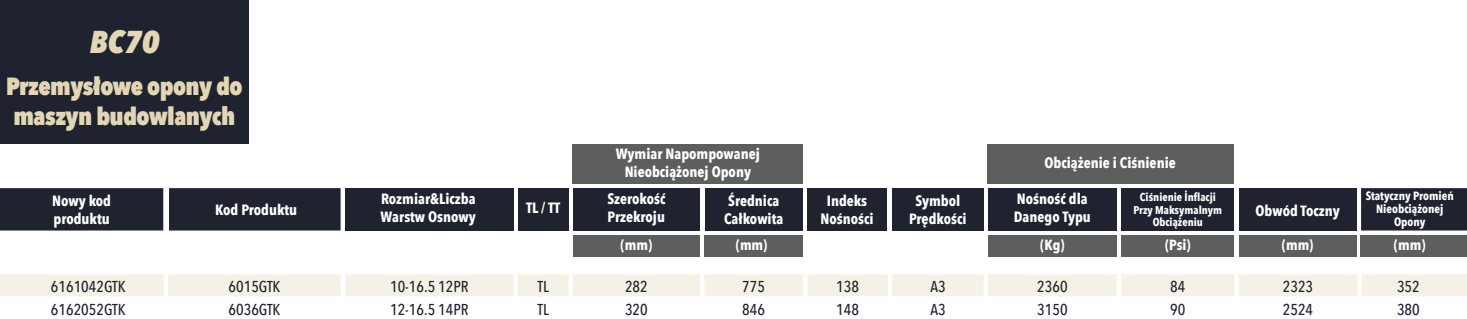
<style>
.page{position:relative;width:1467px;height:319px;background:#fff}
.page>*{position:absolute;margin:0;border:0;box-sizing:border-box;transform-origin:0 0}
.t1{font:italic 800 31.5px "Avenir Next Condensed";color:#e2d6b5}
.t2{font:800 24.75px/29.7px "Avenir Next Condensed";letter-spacing:-.02em;color:#e2d6b5}
.t3{font:500 15.75px "Avenir Next Condensed";color:#1f2330}
.t4{font:700 14.85px/17.8px "Avenir Next Condensed";color:#fff;text-align:center}
.t5{font:700 14.62px "Avenir Next Condensed";color:#fff}
.t6{font:700 11.92px/12.6px "Avenir Next Condensed";color:#fff;text-align:center}
.t7{font:700 11.25px/12.4px "Avenir Next Condensed";color:#fff;text-align:center}
</style>
<div class="page">
<div style="left:0;top:0;width:249px;height:144px;background:#1f2330"></div>
<div style="left:0;top:274px;width:1467px;height:22px;background:#f6f1e6"></div>
<hr style="left:164px;top:274px;width:4px;height:23px;background:#fff">
<hr style="left:341px;top:274px;width:4px;height:23px;background:#fff">
<div style="left:513px;top:274px;width:5px;height:23px;background:#fff"></div>
<div style="left:568px;top:274px;width:5px;height:23px;background:#fff"></div>
<hr style="left:700px;top:274px;width:4px;height:23px;background:#fff">
<div style="left:803px;top:274px;width:5px;height:23px;background:#fff"></div>
<hr style="left:888px;top:274px;width:4px;height:23px;background:#fff">
<hr style="left:984px;top:274px;width:4px;height:23px;background:#fff">
<hr style="left:1117px;top:274px;width:4px;height:23px;background:#fff">
<div style="left:1234px;top:274px;width:5px;height:23px;background:#fff"></div>
<div style="left:1357px;top:274px;width:5px;height:23px;background:#fff"></div>
<div style="left:573px;top:188px;width:127px;height:42px;background:#1f2330"></div>
<div style="left:705px;top:188px;width:98px;height:42px;background:#1f2330"></div>
<div style="left:345px;top:188px;width:168px;height:42px;background:#1f2330"></div>
<div style="left:807px;top:188px;width:79px;height:42px;background:#1f2330"></div>
<div style="left:518px;top:188px;width:50px;height:42px;background:#1f2330"></div>
<div style="left:1239px;top:188px;width:118px;height:42px;background:#1f2330"></div>
<div style="left:892px;top:188px;width:91px;height:42px;background:#1f2330"></div>
<div style="left:1361px;top:188px;width:106px;height:42px;background:#1f2330"></div>
<div style="left:169px;top:188px;width:172px;height:42px;background:#1f2330"></div>
<div style="left:0;top:188px;width:163px;height:42px;background:#1f2330"></div>
<div style="left:1122px;top:188px;width:112px;height:42px;background:#1f2330"></div>
<div style="left:988px;top:188px;width:129px;height:42px;background:#1f2330"></div>
<div style="left:988px;top:235px;width:129px;height:22px;background:#5d5f5e"></div>
<div style="left:1121px;top:235px;width:112px;height:22px;background:#5d5f5e"></div>
<div style="left:573px;top:235px;width:127px;height:22px;background:#5d5f5e"></div>
<div style="left:705px;top:235px;width:98px;height:22px;background:#5d5f5e"></div>
<div style="left:1239px;top:235px;width:118px;height:22px;background:#5d5f5e"></div>
<div style="left:1361px;top:235px;width:106px;height:22px;background:#5d5f5e"></div>
<div style="left:573px;top:144px;width:230px;height:40px;background:#5d5f5e"></div>
<div style="left:987px;top:144px;width:246px;height:40px;background:#5d5f5e"></div>
<p class="t1" style="left:90px;top:22px;width:71px">BC70</p>
<p class="t2" style="left:6px;top:71px;width:238px">Przemysłowe opony do maszyn budowlanych</p>
<p class="t4" style="left:52px;top:191px;width:61px">Nowy kod</p>
<p class="t4" style="left:54px;top:209px;width:58px">produktu</p>
<p class="t4" style="left:215px;top:200px;width:83px">Kod Produktu</p>
<p class="t4" style="left:381px;top:190px;width:96px">Rozmiar&amp;Liczba</p>
<p class="t4" style="left:381px;top:208px;width:97px">Warstw Osnowy</p>
<p class="t4" style="left:526px;top:198px;width:36px">TL / TT</p>
<p class="t4" style="left:616px;top:145px;width:146px">Wymiar Napompowanej</p>
<p class="t4" style="left:625px;top:163px;width:128px">Nieobciążonej Opony</p>
<p class="t4" style="left:607px;top:190px;width:60px">Szerokość</p>
<p class="t4" style="left:608px;top:208px;width:59px">Przekroju</p>
<p class="t4" style="left:728px;top:192px;width:53px">Średnica</p>
<p class="t4" style="left:724px;top:210px;width:61px">Całkowita</p>
<p class="t4" style="left:820px;top:192px;width:55px">Indeks<br>Nośności</p>
<p class="t4" style="left:915px;top:192px;width:46px">Symbol</p>
<p class="t4" style="left:909px;top:210px;width:59px">Prędkości</p>
<p class="t4" style="left:1044px;top:154px;width:133px">Obciążenie i Ciśnienie</p>
<p class="t7" style="left:1133px;top:191px;width:90px">Ciśnienie İnflacji<br>Przy Maksymalnym<br>Obciążeniu</p>
<p class="t4" style="left:1014px;top:190px;width:79px;text-align:left">Nośność dla<br>Danego Typu</p>
<p class="t4" style="left:1255px;top:202px;width:86px">Obwód Toczny</p>
<p class="t6" style="left:1366px;top:190px;width:90px">Statyczny Promień<br>Nieobciążonej</p>
<p class="t6" style="left:1394px;top:215px;width:33px">Opony</p>
<p class="t5" style="left:621px;top:236px;width:33px">(mm)</p>
<p class="t5" style="left:736px;top:236px;width:33px">(mm)</p>
<p class="t5" style="left:1040px;top:236px;width:26px">(Kg)</p>
<p class="t5" style="left:1165px;top:236px;width:27px">(Psi)</p>
<p class="t5" style="left:1282px;top:236px;width:33px">(mm)</p>
<p class="t5" style="left:1394px;top:236px;width:33px">(mm)</p>
<p class="t3" style="left:51px;top:277px;width:76px">6161042GTK</p>
<p class="t3" style="left:229px;top:277px;width:53px">6015GTK</p>
<p class="t3" style="left:390px;top:277px;width:80px">10-16.5 12PR</p>
<p class="t3" style="left:538px;top:277px;width:13px">TL</p>
<p class="t3" style="left:625px;top:277px;width:24px">282</p>
<p class="t3" style="left:742px;top:277px;width:24px">775</p>
<p class="t3" style="left:836px;top:277px;width:24px">138</p>
<p class="t3" style="left:930px;top:277px;width:17px">A3</p>
<p class="t3" style="left:1037px;top:277px;width:32px">2360</p>
<p class="t3" style="left:1170px;top:277px;width:17px">84</p>
<p class="t3" style="left:1283px;top:277px;width:32px">2323</p>
<p class="t3" style="left:1397px;top:277px;width:24px">352</p>
<p class="t3" style="left:51px;top:300px;width:76px">6162052GTK</p>
<p class="t3" style="left:229px;top:300px;width:53px">6036GTK</p>
<p class="t3" style="left:390px;top:300px;width:80px">12-16.5 14PR</p>
<p class="t3" style="left:538px;top:300px;width:13px">TL</p>
<p class="t3" style="left:625px;top:300px;width:24px">320</p>
<p class="t3" style="left:742px;top:300px;width:24px">846</p>
<p class="t3" style="left:836px;top:300px;width:24px">148</p>
<p class="t3" style="left:930px;top:300px;width:17px">A3</p>
<p class="t3" style="left:1037px;top:300px;width:32px">3150</p>
<p class="t3" style="left:1170px;top:300px;width:17px">90</p>
<p class="t3" style="left:1283px;top:300px;width:32px">2524</p>
<p class="t3" style="left:1397px;top:300px;width:24px">380</p>
</div>
